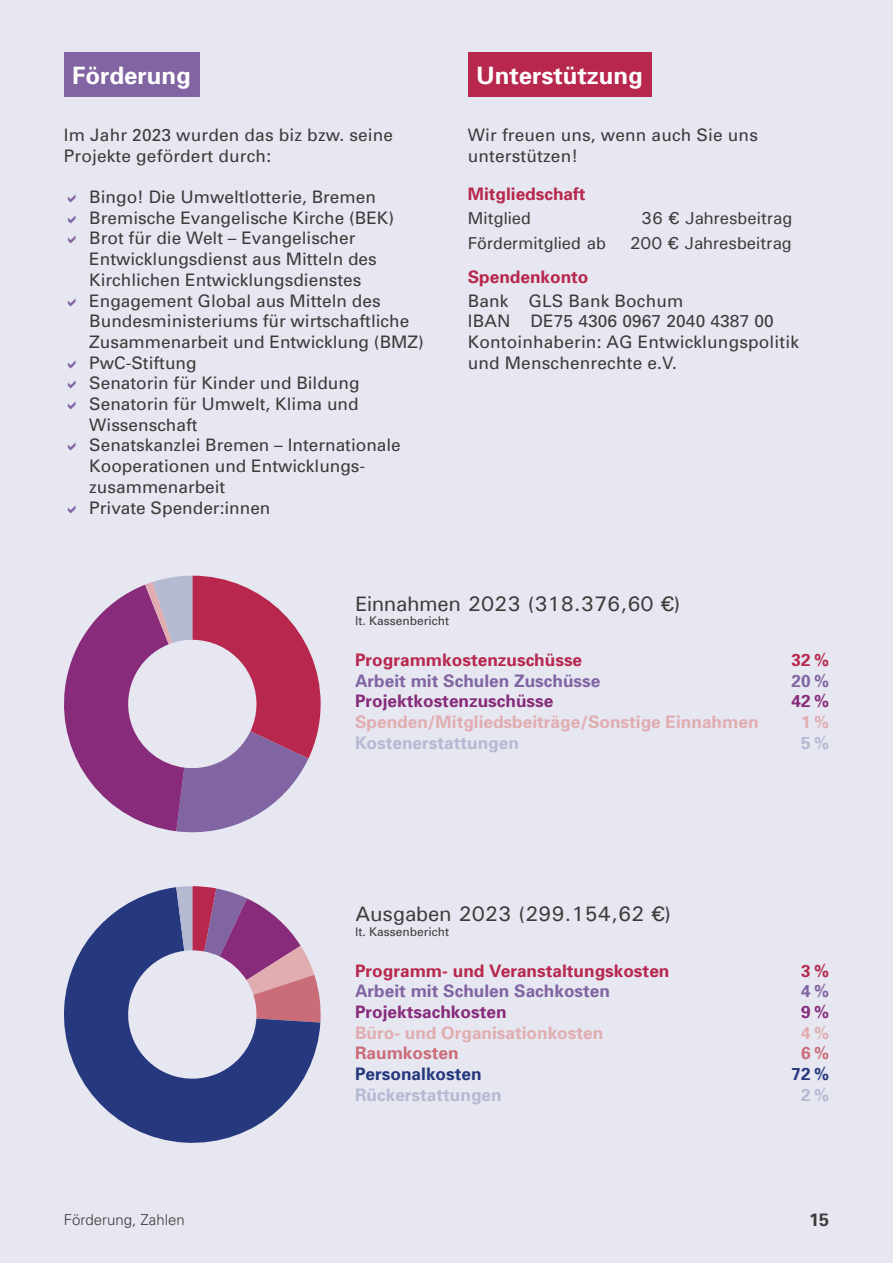
<style>
.page{position:relative;width:893px;height:1263px;background:#e6e7f1}
.page>*{position:absolute;margin:0;border:0;box-sizing:border-box;transform-origin:0 0}
.t1{font:700 24px "Univers";color:#fff}
.t2{font:500 21px "Univers";color:#3c3c3b}
.t3{font:700 18px "Univers";color:#3c3c3b}
.t4{font:17.25px/20.7px "Univers";color:#3c3c3b}
.t5{font:700 17.25px "Univers";color:#b8274d}
.t6{font:700 17.25px "Univers";color:#e1adb0}
.t7{font:500 17.25px "Univers";color:#3c3c3b}
.t8{font:700 17.25px "Univers";color:#8164a2}
.t9{font:700 17.25px "Univers";color:#872b7a}
.t10{font:700 17.25px "Univers";color:#b5bad3}
.t11{font:700 17.25px "Univers";color:#26387e}
.t12{font:700 17.25px "Univers";color:#cb6c79}
.t13{font:300 15px "Univers";color:#3c3c3b}
.t14{font:12px "Univers";color:#3c3c3b}
</style>
<div class="page">
<div style="left:64px;top:52px;width:135px;height:44px;background:#8164a2"></div>
<div style="left:468px;top:52px;width:183px;height:44px;background:#b8274d"></div>
<svg style="left:64px;top:576px;width:257px;height:257px"></svg>
<svg style="left:64px;top:887px;width:256px;height:256px;fill:#26387e"></svg>
<svg style="left:176px;top:886px;width:145px;height:136px"></svg>
<h1 class="t1" style="left:72px;top:61px;width:120px">Förderung</h1>
<p class="t4" style="left:64px;top:125px;width:331px">Im Jahr 2023 wurden das biz bzw. seine<br>Projekte gefördert durch:</p>
<p class="t4" style="left:89px;top:187px;width:336px">Bingo! Die Umweltlotterie, Bremen<br>Bremische Evangelische Kirche (BEK)<br>Brot für die Welt – Evangelischer<br>Entwicklungsdienst aus Mitteln des<br>Kirchlichen Entwicklungsdienstes<br>Engagement Global aus Mitteln des<br>Bundesministeriums für wirtschaftliche<br>Zusammenarbeit und Entwicklung (BMZ)<br>PwC-Stiftung<br>Senatorin für Kinder und Bildung<br>Senatorin für Umwelt, Klima und<br>Wissenschaft<br>Senatskanzlei Bremen – Internationale<br>Kooperationen und Entwicklungs&shy;zusammenarbeit<br>Private Spender:innen</p>
<h1 class="t1" style="left:476px;top:61px;width:168px">Unterstützung</h1>
<p class="t4" style="left:468px;top:125px;width:292px">Wir freuen uns, wenn auch Sie uns unterstützen!</p>
<p class="t5" style="left:468px;top:183px;width:119px">Mitgliedschaft</p>
<p class="t7" style="left:468px;top:207px;width:65px">Mitglied</p>
<p class="t7" style="left:641px;top:207px;width:153px">36 € Jahresbeitrag</p>
<p class="t7" style="left:468px;top:232px;width:140px">Fördermitglied ab</p>
<p class="t7" style="left:630px;top:232px;width:163px">200 € Jahresbeitrag</p>
<p class="t5" style="left:468px;top:266px;width:122px">Spendenkonto</p>
<p class="t4" style="left:468px;top:290px;width:333px">Bank GLS Bank Bochum<br>IBAN DE75 4306 0967 2040 4387 00<br>Kontoinhaberin: AG Entwicklungspolitik und Menschenrechte e.V.</p>
<p class="t2" style="left:355px;top:590px;width:327px">Einnahmen 2023 (318.376,60 €)</p>
<p class="t14" style="left:355px;top:614px;width:96px">lt. Kassenbericht</p>
<p class="t5" style="left:355px;top:649px;width:229px">Programmkostenzuschüsse</p>
<p class="t5" style="left:792px;top:649px;width:39px">32 %</p>
<p class="t8" style="left:355px;top:670px;width:247px">Arbeit mit Schulen Zuschüsse</p>
<p class="t8" style="left:792px;top:670px;width:39px">20 %</p>
<p class="t9" style="left:355px;top:691px;width:200px">Projektkostenzuschüsse</p>
<p class="t9" style="left:792px;top:691px;width:39px">42 %</p>
<p class="t6" style="left:355px;top:712px;width:405px">Spenden/Mitgliedsbeiträge/Sonstige Einnahmen</p>
<p class="t6" style="left:801px;top:712px;width:29px">1 %</p>
<p class="t10" style="left:355px;top:732px;width:165px">Kostenerstattungen</p>
<p class="t10" style="left:801px;top:732px;width:29px">5 %</p>
<p class="t2" style="left:355px;top:901px;width:318px">Ausgaben 2023 (299.154,62 €)</p>
<p class="t14" style="left:355px;top:924px;width:96px">lt. Kassenbericht</p>
<p class="t5" style="left:355px;top:960px;width:316px">Programm- und Veranstaltungskosten</p>
<p class="t5" style="left:801px;top:960px;width:29px">3 %</p>
<p class="t8" style="left:355px;top:981px;width:256px">Arbeit mit Schulen Sachkosten</p>
<p class="t8" style="left:801px;top:981px;width:29px">4 %</p>
<p class="t9" style="left:355px;top:1001px;width:153px">Projektsachkosten</p>
<p class="t9" style="left:801px;top:1001px;width:29px">9 %</p>
<p class="t6" style="left:355px;top:1022px;width:250px">Büro- und Organisationkosten</p>
<p class="t6" style="left:801px;top:1022px;width:29px">4 %</p>
<p class="t12" style="left:355px;top:1043px;width:105px">Raumkosten</p>
<p class="t12" style="left:801px;top:1043px;width:29px">6 %</p>
<p class="t11" style="left:355px;top:1063px;width:128px">Personalkosten</p>
<p class="t11" style="left:792px;top:1063px;width:39px">72 %</p>
<p class="t10" style="left:355px;top:1084px;width:148px">Rückerstattungen</p>
<p class="t10" style="left:801px;top:1084px;width:29px">2 %</p>
<p class="t13" style="left:64px;top:1210px;width:122px">Förderung, Zahlen</p>
<p class="t3" style="left:809px;top:1208px;width:22px">15</p>
</div>
